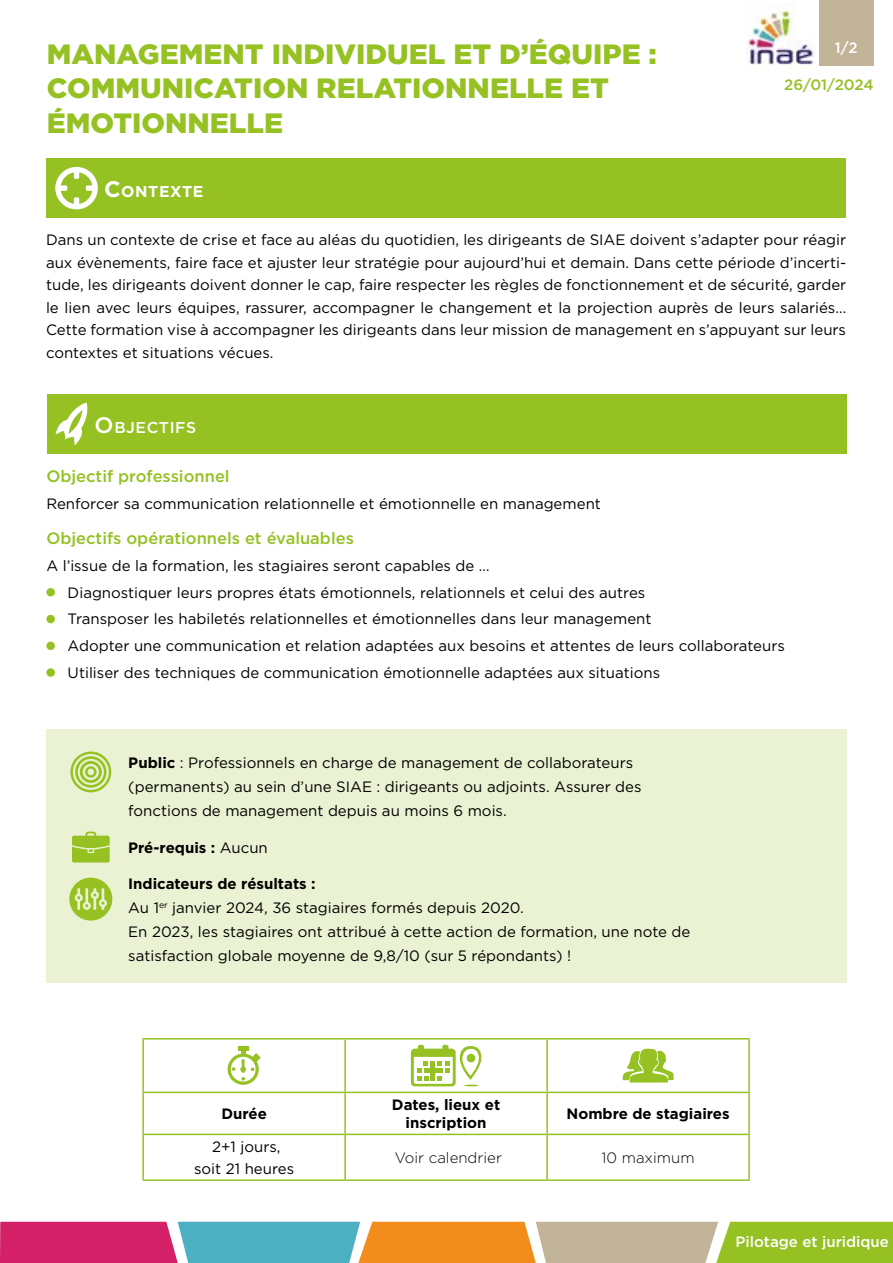
<style>
.page{position:relative;width:893px;height:1263px;background:#fff}
.page>*{position:absolute;margin:0;border:0;box-sizing:border-box;transform-origin:0 0}
.t1{font:900 27.9px/34.2px "Gotham";color:#95c123}
.t2{font:500 16.5px "Gotham";color:#95c123}
.t3{font:500 15.75px "Gotham";letter-spacing:.035em;color:#fff}
.t4{font:700 15.75px "Gotham";letter-spacing:.035em;color:#fff}
.t5{font:15px/24px "Gotham";color:#000}
.t6{font:700 15px/18px "Gotham";color:#000;text-align:center}
.t7{font:300 15px "Gotham";color:#000}
.t8{font:500 15px "Gotham";color:#fff}
.t9{font:500 15px "Gotham";letter-spacing:-.005em;color:#95c123}
.s1{font-size:22.5px}
.s2{font-weight:700}
.s3{font-weight:400}
</style>
<div class="page">
<div style="left:819px;top:0;width:55px;height:66px;background:#c2b499"></div>
<img style="left:746px;top:4px;width:68px;height:61px">
<svg style="left:0;top:1222px;width:893px;height:41px;background:#b1956e"></svg>
<div style="left:46px;top:729px;width:800px;height:253px;background:#eaf2d3"></div>
<div style="left:47px;top:158px;width:799px;height:60px;background:#95c123"></div>
<svg style="left:55px;top:167px;width:43px;height:42px"></svg>
<div style="left:47px;top:394px;width:799px;height:59px;background:#95c123"></div>
<svg style="left:55px;top:402px;width:33px;height:43px"></svg>
<div style="left:46px;top:588px;width:9px;height:8px;background:#95c123;border-radius:50%"></div>
<div style="left:46px;top:615px;width:9px;height:8px;background:#95c123;border-radius:50%"></div>
<div style="left:46px;top:641px;width:9px;height:9px;background:#95c123;border-radius:50%"></div>
<div style="left:46px;top:668px;width:9px;height:9px;background:#95c123;border-radius:50%"></div>
<svg style="left:70px;top:751px;width:41px;height:41px"></svg>
<svg style="left:72px;top:832px;width:38px;height:30px"></svg>
<svg style="left:144px;top:1039px;width:604px;height:97px"></svg>
<hr style="left:142px;top:1038px;width:203px;height:1px;background:#95c123">
<hr style="left:142px;top:1039px;width:2px;height:53px;background:#95c123">
<hr style="left:345px;top:1038px;width:202px;height:1px;background:#95c123">
<hr style="left:344px;top:1039px;width:2px;height:53px;background:#95c123">
<hr style="left:547px;top:1038px;width:203px;height:1px;background:#95c123">
<hr style="left:546px;top:1039px;width:2px;height:53px;background:#95c123">
<hr style="left:748px;top:1039px;width:2px;height:53px;background:#95c123">
<hr style="left:142px;top:1092px;width:203px;height:1px;background:#95c123">
<hr style="left:142px;top:1093px;width:2px;height:41px;background:#95c123">
<hr style="left:345px;top:1092px;width:202px;height:1px;background:#95c123">
<hr style="left:344px;top:1093px;width:2px;height:41px;background:#95c123">
<hr style="left:547px;top:1092px;width:203px;height:1px;background:#95c123">
<hr style="left:546px;top:1093px;width:2px;height:41px;background:#95c123">
<hr style="left:748px;top:1093px;width:2px;height:41px;background:#95c123">
<hr style="left:142px;top:1134px;width:203px;height:1px;background:#95c123">
<hr style="left:142px;top:1135px;width:2px;height:44px;background:#95c123">
<hr style="left:345px;top:1134px;width:202px;height:1px;background:#95c123">
<hr style="left:344px;top:1135px;width:2px;height:44px;background:#95c123">
<hr style="left:547px;top:1134px;width:203px;height:1px;background:#95c123">
<hr style="left:546px;top:1135px;width:2px;height:44px;background:#95c123">
<hr style="left:748px;top:1135px;width:2px;height:44px;background:#95c123">
<hr style="left:142px;top:1179px;width:203px;height:2px;background:#95c123">
<hr style="left:345px;top:1179px;width:202px;height:2px;background:#95c123">
<hr style="left:547px;top:1179px;width:203px;height:2px;background:#95c123">
<svg style="left:228px;top:1050px;width:33px;height:35px"></svg>
<div style="left:238px;top:1046px;width:10px;height:5px;background:#95c123"></div>
<svg style="left:411px;top:1045px;width:73px;height:41px"></svg>
<svg style="left:622px;top:1046px;width:52px;height:36px"></svg>
<svg style="left:69px;top:877px;width:44px;height:44px"></svg>
<h1 class="t1" style="left:47px;top:37px;width:612px">MANAGEMENT INDIVIDUEL ET D’ÉQUIPE :<br>COMMUNICATION RELATIONNELLE ET<br>ÉMOTIONNELLE</h1>
<p class="t8" style="left:835px;top:38px;width:24px">1/2</p>
<p class="t9" style="left:784px;top:75px;width:91px">26/01/2024</p>
<p class="t4" style="left:104px;top:181px;width:101px"><span class="s1">C</span>ONTEXTE</p>
<p class="t5" style="left:46px;top:228px;width:802px;line-height:22.5px;text-align:justify">Dans un contexte de crise et face au aléas du quotidien, les dirigeants de SIAE doivent s’adapter pour réagir aux évènements, faire face et ajuster leur stratégie pour aujourd’hui et demain. Dans cette période d’incerti&shy;tude, les dirigeants doivent donner le cap, faire respecter les règles de fonctionnement et de sécurité, garder le lien avec leurs équipes, rassurer, accompagner le changement et la projection auprès de leurs salariés… Cette formation vise à accompagner les dirigeants dans leur mission de management en s’appuyant sur leurs contextes et situations vécues.</p>
<p class="t3" style="left:95px;top:417px;width:103px"><span class="s1">O</span>BJECTIFS</p>
<p class="t2" style="left:46px;top:465px;width:185px">Objectif professionnel</p>
<p class="t5" style="left:46px;top:491px;width:556px">Renforcer sa communication relationnelle et émotionnelle en management</p>
<p class="t2" style="left:46px;top:527px;width:309px">Objectifs opérationnels et évaluables</p>
<p class="t5" style="left:68px;top:552px;width:719px;line-height:26.7px;text-indent:-21px">A l’issue de la formation, les stagiaires seront capables de …<br>Diagnostiquer leurs propres états émotionnels, relationnels et celui des autres<br>Transposer les habiletés relationnelles et émotionnelles dans leur management<br>Adopter une communication et relation adaptées aux besoins et attentes de leurs collaborateurs Utiliser des techniques de communication émotionnelle adaptées aux situations</p>
<p class="t5" style="left:128px;top:750px;width:515px"><span class="s2">Public</span> : Professionnels en charge de management de collaborateurs (permanents) au sein d’une SIAE : dirigeants ou adjoints. Assurer des fonctions de management depuis au moins 6 mois.</p>
<p class="t6" style="left:128px;top:838px;width:141px">Pré-requis : <span class="s3">Aucun</span></p>
<p class="t5" style="left:128px;top:872px;width:564px"><span class="s2">Indicateurs de résultats :<br></span>Au 1<sup>er</sup> janvier 2024, 36 stagiaires formés depuis 2020.<br>En 2023, les stagiaires ont attribué à cette action de formation, une note de satisfaction globale moyenne de 9,8/10 (sur 5 répondants) !</p>
<p class="t6" style="left:221px;top:1105px;width:47px">Durée</p>
<p class="t6" style="left:392px;top:1096px;width:110px">Dates, lieux et inscription</p>
<p class="t6" style="left:567px;top:1105px;width:165px">Nombre de stagiaires</p>
<p class="t5" style="left:194px;top:1136px;width:101px;line-height:21.8px;text-align:center">2+1 jours,<br>soit 21 heures</p>
<p class="t7" style="left:395px;top:1148px;width:109px">Voir calendrier</p>
<p class="t7" style="left:602px;top:1148px;width:95px">10 maximum</p>
<p class="t8" style="left:735px;top:1232px;width:155px">Pilotage et juridique</p>
</div>
